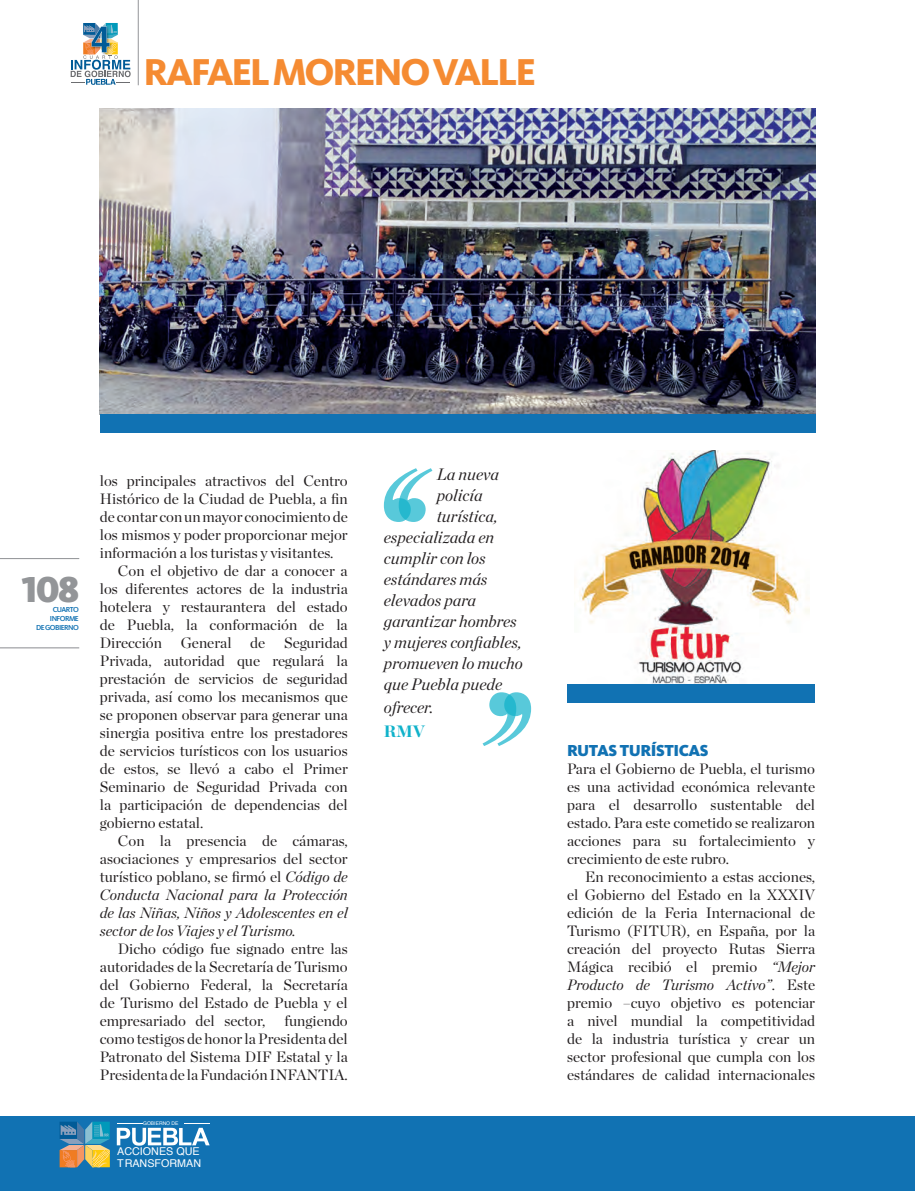
<style>
.page{position:relative;width:915px;height:1191px;background:#fff}
.page>*{position:absolute;margin:0;border:0;box-sizing:border-box;transform-origin:0 0}
.t1{font:800 38.85px "Kievit OT";letter-spacing:-.06em;color:#f58b32}
.t2{font:900 37.5px "Kievit OT";color:#939598}
.t3{font:italic 16.5px "Chronicle Display";color:#231f20}
.t4{font:900 16.5px "Kievit OT";letter-spacing:-.03em;color:#1172b3}
.t5{font:900 16.5px "Chronicle Display";color:#10b2ca}
.t6{font:15px/18px "Chronicle Display";color:#231f20;text-align:justify}
.t7{font:italic 15px/18px "Chronicle Display";color:#231f20;text-align:justify}
.t8{font:10.8px/12px "Helvetica";color:#fff}
.t9{font:500 7.5px/9px "Kievit OT";letter-spacing:-.07em;color:#1172b3;text-align:right}
.t10{font:4.95px "Helvetica";color:#fff}
.s1{font-style:normal}
.s2{font-style:italic}
</style>
<div class="page">
<hr style="left:138px;top:0;width:1px;height:85px;background:#939598">
<svg style="left:71px;top:23px;width:60px;height:62px"></svg>
<div style="left:0;top:1116px;width:914px;height:75px;background:#1172b3"></div>
<svg style="left:117px;top:1123px;width:92px;height:22px"></svg>
<svg style="left:60px;top:1121px;width:50px;height:46px"></svg>
<img style="left:574px;top:450px;width:235px;height:234px">
<img style="left:100px;top:108px;width:714px;height:306px">
<div style="left:567px;top:684px;width:247px;height:18px;background:#1172b3"></div>
<div style="left:100px;top:414px;width:714px;height:18px;background:#1172b3"></div>
<svg style="left:384px;top:468px;width:48px;height:54px"></svg>
<svg style="left:482px;top:692px;width:49px;height:54px"></svg>
<hr style="left:0;top:558px;width:79px;height:1px;background:#939598">
<hr style="left:0;top:647px;width:79px;height:1px;background:#939598">
<h1 class="t1" style="left:144px;top:49px;width:394px">RAFAEL MORENO VALLE</h1>
<h2 class="t2" style="left:22px;top:567px;width:59px">108</h2>
<p class="t9" style="left:36px;top:605px;width:44px">CUARTO<br>INFORME<br>DE GOBIERNO</p>
<p class="t6" style="left:100px;top:472px;width:249px">los principales atractivos del Centro Histórico de la Ciudad de Puebla, a fin de contar con un mayor conocimiento de los mismos y poder proporcionar mejor información a los turistas y visitantes.</p>
<p class="t6" style="left:100px;top:562px;width:249px;text-indent:18px">Con el objetivo de dar a conocer a los diferentes actores de la industria hotelera y restaurantera del estado de Puebla, la conformación de la Dirección General de</p>
<p class="t6" style="left:100px;top:634px;width:249px;text-indent:184px">Seguridad Privada, autoridad que regulará la prestación de servicios de seguridad privada, así como los mecanismos que se proponen observar para generar una sinergia positiva entre los prestadores de servicios turísticos con los usuarios de estos, se llevó a cabo el Primer Seminario de Seguridad Privada con la participación de dependencias del gobierno estatal.</p>
<p class="t7" style="left:100px;top:832px;width:249px;text-indent:18px"><span class="s1">Con la presencia de cámaras, asociaciones y empresarios del sector turístico poblano, se firmó el</span> Código de Conducta Nacional para la Protección de las Niñas, Niños y Adolescentes en el sector de los Viajes y el Turismo.</p>
<p class="t6" style="left:100px;top:940px;width:249px;text-indent:18px">Dicho código fue signado entre las autoridades de la Secretaría de Turismo del Gobierno Federal, la Secretaría de Turismo del Estado de Puebla y el empresariado del sector,</p>
<p class="t6" style="left:100px;top:1012px;width:249px;text-indent:185px">fungiendo como testigos de honor la Presidenta del Patronato del Sistema DIF Estatal y la Presidenta de la Fundación INFANTIA.</p>
<p class="t10" style="left:143px;top:1119px;width:37px">GOBIERNO DE</p>
<p class="t8" style="left:117px;top:1145px;width:85px">ACCIONES QUE<br>TRANSFORMAN</p>
<p class="t3" style="left:436px;top:464px;width:64px">La nueva</p>
<p class="t3" style="left:436px;top:485px;width:48px">policía</p>
<p class="t3" style="left:436px;top:506px;width:62px">turística,</p>
<p class="t3" style="left:384px;top:527px;width:112px">especializada en</p>
<p class="t3" style="left:384px;top:548px;width:103px">cumplir con los</p>
<p class="t3" style="left:384px;top:569px;width:105px">estándares más</p>
<p class="t3" style="left:384px;top:590px;width:94px">elevados para</p>
<p class="t3" style="left:384px;top:611px;width:134px">garantizar hombres</p>
<p class="t3" style="left:384px;top:632px;width:139px">y mujeres confiables,</p>
<p class="t3" style="left:384px;top:653px;width:140px">promueven lo mucho</p>
<p class="t3" style="left:384px;top:674px;width:120px">que Puebla puede</p>
<p class="t3" style="left:384px;top:696px;width:51px">ofrecer.</p>
<p class="t5" style="left:384px;top:720px;width:43px">RMV</p>
<p class="t4" style="left:567px;top:741px;width:143px">RUTAS TURÍSTICAS</p>
<p class="t6" style="left:567px;top:760px;width:249px">Para el Gobierno de Puebla, el turismo es una actividad económica relevante para el desarrollo sustentable del estado. Para este cometido se realizaron acciones para su fortalecimiento y crecimiento de este rubro.</p>
<p class="t6" style="left:567px;top:868px;width:249px;text-indent:18px">En reconocimiento a estas acciones, el Gobierno del Estado en la XXXIV edición de la Feria Internacional de Turismo (FITUR), en España, por la creación del proyecto Rutas Sierra Mágica recibió el premio <span class="s2">“Mejor Producto de Turismo Activo”</span>. Este premio –cuyo objetivo es potenciar a nivel mundial la competitividad de la industria turística y crear un sector profesional que cumpla con los estándares de calidad internacionales</p>
</div>
